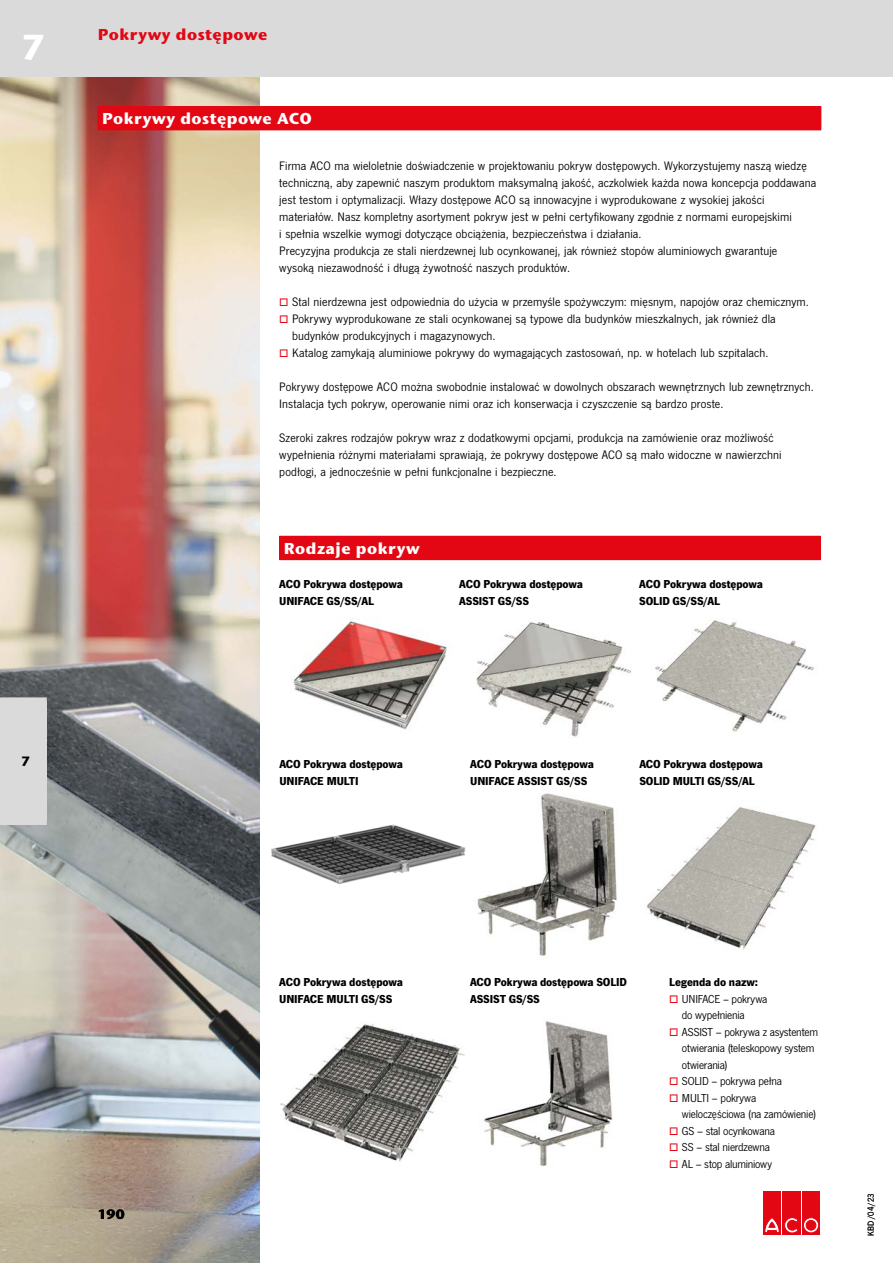
<style>
.page{position:relative;width:893px;height:1263px;background:#fff}
.page>*{position:absolute;margin:0;border:0;box-sizing:border-box;transform-origin:0 0}
.t1{font:700 36px "Stone Sans ITC Pro";color:#fff}
.t2{font:700 15.75px "Stone Sans ITC Pro";letter-spacing:.03em;color:#fff}
.t3{font:700 15.75px "Stone Sans ITC Pro";letter-spacing:.03em;color:#e30613}
.t4{font:700 13.5px "Stone Sans ITC Pro";color:#000}
.t5{font:12.75px/17px "News Gothic TOT";letter-spacing:.01em;color:#000}
.t6{font:700 12px/16.5px "News Gothic TOT";letter-spacing:-.01em;color:#000}
.t7{font:12px/16.5px "News Gothic TOT";letter-spacing:-.015em;color:#000}
.t8{font:9px "News Gothic TOT";letter-spacing:.025em;color:#000}
</style>
<div class="page">
<img style="left:0;top:77px;width:259px;height:1186px">
<div style="left:279px;top:536px;width:541px;height:24px;background:#e30613"></div>
<svg style="left:820px;top:537px;width:1px;height:22px"></svg>
<hr style="left:279px;top:536px;width:542px;height:1px;background:#e30613">
<hr style="left:279px;top:559px;width:542px;height:1px;background:#e30613">
<div style="left:98px;top:106px;width:723px;height:24px;background:#e30613"></div>
<svg style="left:821px;top:107px;width:1px;height:23px"></svg>
<hr style="left:98px;top:130px;width:723px;height:1px;background:#e30613">
<img style="left:293px;top:618px;width:521px;height:119px">
<img style="left:477px;top:793px;width:141px;height:163px">
<img style="left:484px;top:1021px;width:129px;height:145px">
<img style="left:647px;top:806px;width:169px;height:144px">
<img style="left:271px;top:824px;width:195px;height:61px">
<img style="left:280px;top:1024px;width:185px;height:138px">
<div style="left:763px;top:1191px;width:18px;height:43px;background:#e30613"></div>
<div style="left:782px;top:1191px;width:18px;height:43px;background:#e30613"></div>
<svg style="left:765px;top:1217px;width:33px;height:16px"></svg>
<div style="left:802px;top:1191px;width:18px;height:43px;background:#e30613"></div>
<svg style="left:803px;top:1218px;width:16px;height:15px"></svg>
<div style="left:803px;top:1217px;width:16px;height:16px;border:1px solid #e30613;border-radius:50%"></div>
<div style="left:806px;top:1220px;width:10px;height:10px;background:#e30613;border-radius:50%"></div>
<div style="left:806px;top:1220px;width:10px;height:10px;border:1px solid #e30613;border-radius:50%"></div>
<div style="left:0;top:0;width:893px;height:77px;background:#dadada"></div>
<div style="left:0;top:702px;width:47px;height:119px;background:#dadada"></div>
<div style="left:0;top:697px;width:47px;height:9px;background:#dadada"></div>
<div style="left:0;top:816px;width:47px;height:9px;background:#dadada"></div>
<h1 class="t1" style="left:21px;top:23px;width:26px">7</h1>
<p class="t3" style="left:98px;top:24px;width:171px">Pokrywy dostępowe</p>
<p class="t2" style="left:102px;top:108px;width:211px">Pokrywy dostępowe ACO</p>
<p class="t5" style="left:279px;top:158px;width:538px">Firma ACO ma wieloletnie doświadczenie w projektowaniu pokryw dostępowych. Wykorzystujemy naszą wiedzę techniczną, aby zapewnić naszym produktom maksymalną jakość, aczkolwiek każda nowa koncepcja poddawana jest testom i optymalizacji. Włazy dostępowe ACO są innowacyjne i wyprodukowane z wysokiej jakości materiałów. Nasz kompletny asortyment pokryw jest w pełni certyfikowany zgodnie z normami europejskimi<br>i spełnia wszelkie wymogi dotyczące obciążenia, bezpieczeństwa i działania.<br>Precyzyjna produkcja ze stali nierdzewnej lub ocynkowanej, jak również stopów aluminiowych gwarantuje<br>wysoką niezawodność i długą żywotność naszych produktów.</p>
<p class="t5" style="left:292px;top:294px;width:518px">Stal nierdzewna jest odpowiednia do użycia w przemyśle spożywczym: mięsnym, napojów oraz chemicznym.<br>Pokrywy wyprodukowane ze stali ocynkowanej są typowe dla budynków mieszkalnych, jak również dla budynków produkcyjnych i magazynowych.<br>Katalog zamykają aluminiowe pokrywy do wymagających zastosowań, np. w hotelach lub szpitalach.</p>
<p class="t5" style="left:279px;top:379px;width:536px">Pokrywy dostępowe ACO można swobodnie instalować w dowolnych obszarach wewnętrznych lub zewnętrznych.<br>Instalacja tych pokryw, operowanie nimi oraz ich konserwacja i czyszczenie są bardzo proste.</p>
<p class="t5" style="left:279px;top:430px;width:504px">Szeroki zakres rodzajów pokryw wraz z dodatkowymi opcjami, produkcja na zamówienie oraz możliwość wypełnienia różnymi materiałami sprawiają, że pokrywy dostępowe ACO są mało widoczne w nawierzchni podłogi, a jednocześnie w pełni funkcjonalne i bezpieczne.</p>
<p class="t2" style="left:284px;top:538px;width:138px">Rodzaje pokryw</p>
<p class="t6" style="left:279px;top:576px;width:125px">ACO Pokrywa dostępowa<br>UNIFACE GS/SS/AL</p>
<p class="t6" style="left:459px;top:576px;width:125px">ACO Pokrywa dostępowa<br>ASSIST GS/SS</p>
<p class="t6" style="left:639px;top:576px;width:125px">ACO Pokrywa dostępowa<br>SOLID GS/SS/AL</p>
<p class="t4" style="left:21px;top:753px;width:11px">7</p>
<p class="t6" style="left:279px;top:756px;width:125px">ACO Pokrywa dostępowa<br>UNIFACE MULTI</p>
<p class="t6" style="left:470px;top:756px;width:125px">ACO Pokrywa dostępowa<br>UNIFACE ASSIST GS/SS</p>
<p class="t6" style="left:639px;top:756px;width:125px">ACO Pokrywa dostępowa<br>SOLID MULTI GS/SS/AL</p>
<p class="t4" style="left:98px;top:1205px;width:29px">190</p>
<p class="t6" style="left:279px;top:974px;width:125px">ACO Pokrywa dostępowa<br>UNIFACE MULTI GS/SS</p>
<p class="t6" style="left:470px;top:974px;width:158px">ACO Pokrywa dostępowa SOLID<br>ASSIST GS/SS</p>
<p class="t6" style="left:669px;top:974px;width:91px">Legenda do nazw:</p>
<p class="t7" style="left:682px;top:991px;width:138px">UNIFACE – pokrywa<br>do wypełnienia<br>ASSIST – pokrywa z asystentem otwierania (teleskopowy system otwierania)<br>SOLID – pokrywa pełna<br>MULTI – pokrywa wieloczęściowa (na zamówienie)<br>GS – stal ocynkowana<br>SS – stal nierdzewna<br>AL – stop aluminiowy</p>
<p class="t8" style="left:866px;top:1235px;width:44px;rotate:-90deg">KBD/04/23</p>
</div>
